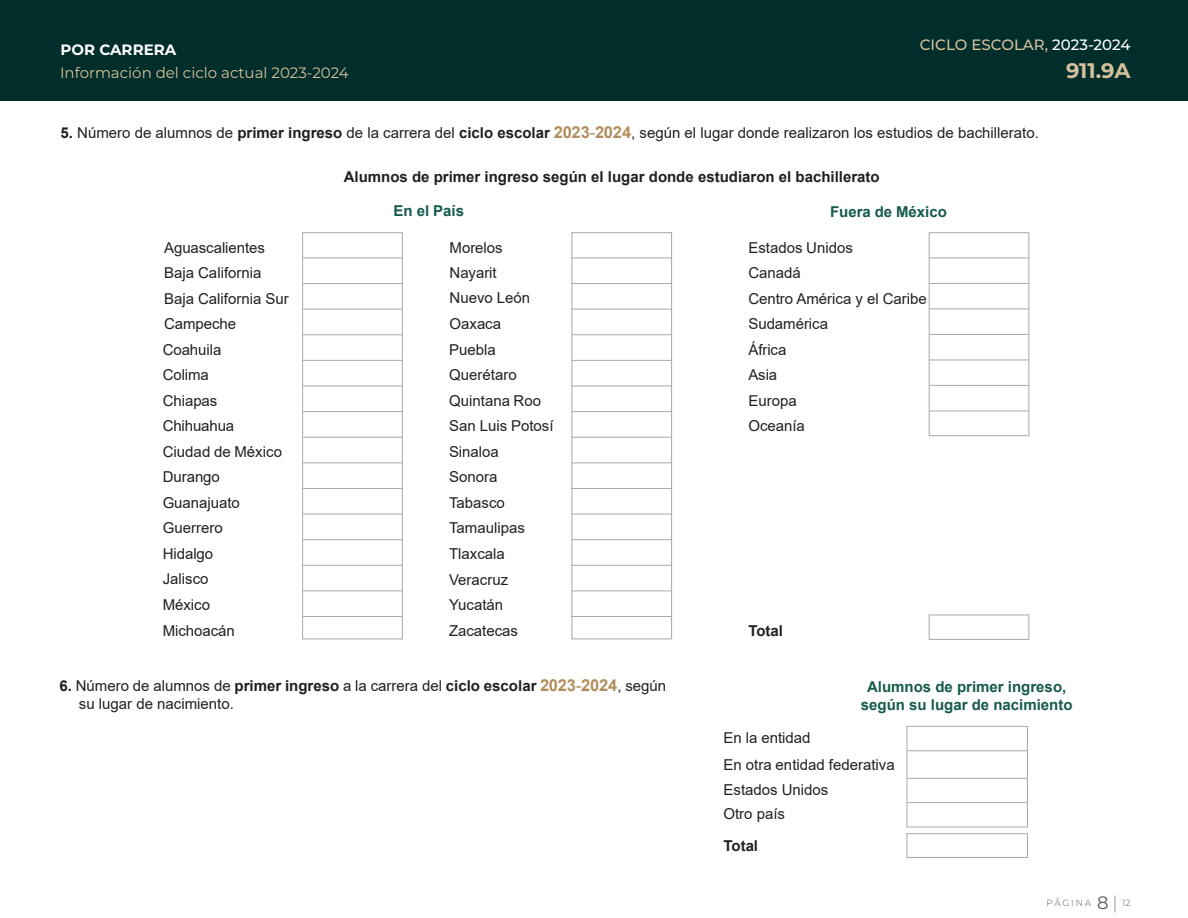
<style>
.page{position:relative;width:1188px;height:918px;background:#fff}
.page>*{position:absolute;margin:0;border:0;box-sizing:border-box;transform-origin:0 0}
.t1{font:700 21px "Montserrat";color:#d7c29d}
.t2{font:15px/25.5px "Arial";color:#231f20}
.t3{font:700 15px "Arial";color:#231f20}
.t4{font:700 15px/18px "Arial";color:#165a4e;text-align:center}
.t5{font:15px "Montserrat";color:#d7c29d}
.t6{font:500 15px "Montserrat";color:#d7c29d}
.t7{font:700 15px "Montserrat";color:#fff}
.t8{font:300 9px "Montserrat";letter-spacing:.195em;color:#57585a}
.s1{color:#fff}
.s2{font-weight:700}
.s3{font-weight:700;font-size:16.5px;color:#b28e5e}
.s4{font-size:16.5px;color:#b28e5e}
.s5{font-weight:400;font-size:18px}
.s6{font-weight:200;font-size:18px}
</style>
<div class="page">
<hr style="left:929px;top:258px;width:100px;height:1px;background:#a8a9ad">
<hr style="left:929px;top:411px;width:100px;height:1px;background:#a8a9ad">
<hr style="left:929px;top:385px;width:100px;height:1px;background:#a8a9ad">
<hr style="left:929px;top:360px;width:100px;height:1px;background:#a8a9ad">
<hr style="left:929px;top:334px;width:100px;height:1px;background:#a8a9ad">
<hr style="left:929px;top:309px;width:100px;height:1px;background:#a8a9ad">
<hr style="left:929px;top:283px;width:100px;height:1px;background:#a8a9ad">
<hr style="left:907px;top:802px;width:121px;height:1px;background:#a8a9ad">
<hr style="left:907px;top:778px;width:121px;height:1px;background:#a8a9ad">
<hr style="left:907px;top:751px;width:121px;height:1px;background:#a8a9ad">
<hr style="left:303px;top:258px;width:99px;height:1px;background:#a8a9ad">
<hr style="left:303px;top:283px;width:99px;height:1px;background:#a8a9ad">
<hr style="left:303px;top:309px;width:99px;height:1px;background:#a8a9ad">
<hr style="left:303px;top:335px;width:99px;height:1px;background:#a8a9ad">
<hr style="left:303px;top:360px;width:99px;height:1px;background:#a8a9ad">
<hr style="left:303px;top:386px;width:99px;height:1px;background:#a8a9ad">
<hr style="left:303px;top:411px;width:99px;height:1px;background:#a8a9ad">
<hr style="left:303px;top:437px;width:99px;height:1px;background:#a8a9ad">
<hr style="left:303px;top:463px;width:99px;height:1px;background:#a8a9ad">
<hr style="left:303px;top:488px;width:99px;height:1px;background:#a8a9ad">
<hr style="left:303px;top:514px;width:99px;height:1px;background:#a8a9ad">
<hr style="left:303px;top:539px;width:99px;height:1px;background:#a8a9ad">
<hr style="left:303px;top:565px;width:99px;height:1px;background:#a8a9ad">
<hr style="left:303px;top:591px;width:99px;height:1px;background:#a8a9ad">
<hr style="left:303px;top:616px;width:99px;height:1px;background:#a8a9ad">
<div style="left:0;top:0;width:1188px;height:100px;background:#012d2a"></div>
<div style="left:302px;top:232px;width:101px;height:407px;border:1px solid #a8a9ad"></div>
<hr style="left:572px;top:258px;width:100px;height:1px;background:#a8a9ad">
<hr style="left:572px;top:283px;width:100px;height:1px;background:#a8a9ad">
<hr style="left:572px;top:309px;width:100px;height:1px;background:#a8a9ad">
<hr style="left:572px;top:335px;width:100px;height:1px;background:#a8a9ad">
<hr style="left:572px;top:360px;width:100px;height:1px;background:#a8a9ad">
<hr style="left:572px;top:386px;width:100px;height:1px;background:#a8a9ad">
<hr style="left:572px;top:411px;width:100px;height:1px;background:#a8a9ad">
<hr style="left:572px;top:437px;width:100px;height:1px;background:#a8a9ad">
<hr style="left:572px;top:463px;width:100px;height:1px;background:#a8a9ad">
<hr style="left:572px;top:488px;width:100px;height:1px;background:#a8a9ad">
<hr style="left:572px;top:514px;width:100px;height:1px;background:#a8a9ad">
<hr style="left:572px;top:539px;width:100px;height:1px;background:#a8a9ad">
<hr style="left:572px;top:565px;width:100px;height:1px;background:#a8a9ad">
<hr style="left:572px;top:591px;width:100px;height:1px;background:#a8a9ad">
<hr style="left:572px;top:616px;width:100px;height:1px;background:#a8a9ad">
<div style="left:572px;top:232px;width:100px;height:407px;border:1px solid #a8a9ad"></div>
<div style="left:929px;top:232px;width:100px;height:204px;border:1px solid #a8a9ad"></div>
<div style="left:929px;top:615px;width:100px;height:25px;border:1px solid #a8a9ad"></div>
<div style="left:907px;top:726px;width:121px;height:101px;border:1px solid #a8a9ad"></div>
<div style="left:907px;top:833px;width:121px;height:25px;border:1px solid #a8a9ad"></div>
<p class="t6" style="left:920px;top:34px;width:212px">CICLO ESCOLAR, <span class="s1">2023-2024</span></p>
<p class="t7" style="left:60px;top:39px;width:117px">POR CARRERA</p>
<p class="t5" style="left:60px;top:63px;width:290px">Información del ciclo actual 2023-2024</p>
<h1 class="t1" style="left:1066px;top:56px;width:66px">911.9A</h1>
<p class="t2" style="left:61px;top:120px;width:980px"><span class="s2">5.</span> Número de alumnos de <span class="s2">primer ingreso</span> de la carrera del <span class="s2">ciclo escolar</span> <span class="s3">2023</span><span class="s4">-</span><span class="s3">2024</span>, según el lugar donde realizaron los estudios de bachillerato.</p>
<p class="t3" style="left:344px;top:166px;width:537px">Alumnos de primer ingreso según el lugar donde estudiaron el bachillerato</p>
<p class="t4" style="left:394px;top:202px;width:72px">En el País</p>
<p class="t4" style="left:830px;top:203px;width:118px">Fuera de México</p>
<p class="t2" style="left:163px;top:235px;width:128px">Aguascalientes<br>Baja California<br>Baja California Sur<br>Campeche<br>Coahuila<br>Colima<br>Chiapas<br>Chihuahua<br>Ciudad de México<br>Durango<br>Guanajuato<br>Guerrero<br>Hidalgo<br>Jalisco<br>México<br>Michoacán</p>
<p class="t2" style="left:450px;top:234px;width:82px">Morelos<br>Nayarit<br>Nuevo León<br>Oaxaca</p>
<p class="t2" style="left:449px;top:337px;width:106px">Puebla<br>Querétaro<br>Quintana Roo<br>San Luis Potosí</p>
<p class="t2" style="left:449px;top:439px;width:77px">Sinaloa<br>Sonora<br>Tabasco<br>Tamaulipas<br>Tlaxcala<br>Veracruz<br>Yucatán<br>Zacatecas</p>
<p class="t2" style="left:79px;top:677px;width:589px;line-height:18px;text-indent:-19px"><span class="s2">6.</span> Número de alumnos de <span class="s2">primer ingreso</span> a la carrera del <span class="s2">ciclo escolar</span> <span class="s3">2023</span><span class="s4">-</span><span class="s3">2024</span>, según su lugar de nacimiento.</p>
<p class="t2" style="left:748px;top:235px;width:180px">Estados Unidos<br>Canadá<br>Centro América y el Caribe<br>Sudamérica<br>África<br>Asia<br>Europa<br>Oceanía</p>
<p class="t3" style="left:748px;top:620px;width:36px">Total</p>
<p class="t4" style="left:861px;top:678px;width:213px">Alumnos de primer ingreso, según su lugar de nacimiento</p>
<p class="t2" style="left:724px;top:724px;width:173px;line-height:26.2px">En la entidad<br>En otra entidad federativa<br>Estados Unidos</p>
<p class="t2" style="left:724px;top:801px;width:63px">Otro país</p>
<p class="t3" style="left:724px;top:835px;width:36px">Total</p>
<p class="t8" style="left:1047px;top:896px;width:85px">PĀGINA <span class="s5">8</span><span class="s6">|</span> 12</p>
</div>
